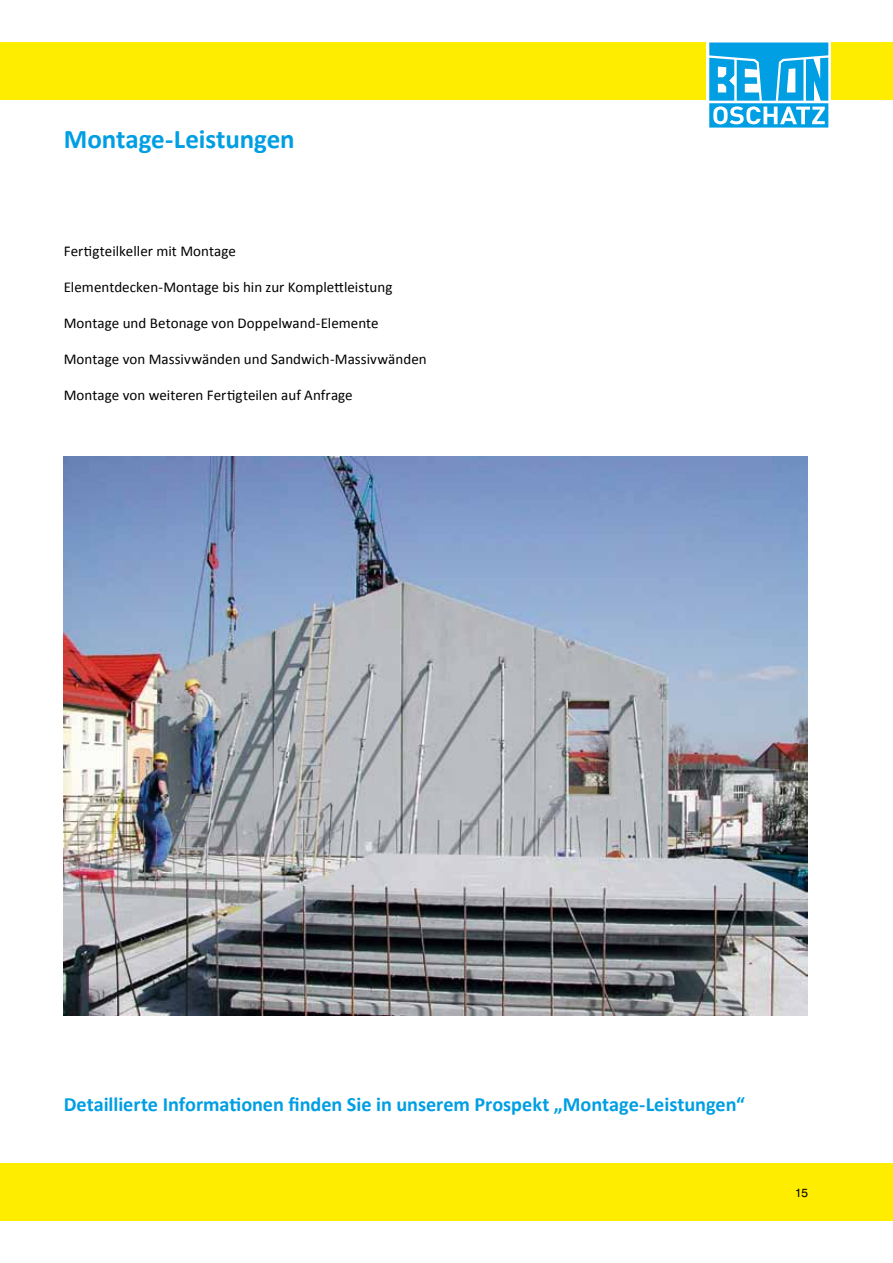
<style>
.page{position:relative;width:893px;height:1263px;background:#fff}
.page>*{position:absolute;margin:0;border:0;box-sizing:border-box;transform-origin:0 0}
.t1{font:700 27px "Calibri";letter-spacing:-.005em;color:#009ee3}
.t2{font:700 20.25px "Calibri";letter-spacing:-.005em;color:#009ee3}
.t3{font:15px "Calibri";letter-spacing:.005em;color:#000}
.t4{font:12px "Swiss 721 BT";color:#000}
</style>
<div class="page">
<div style="left:0;top:1162px;width:893px;height:58px;background:#ffed00"></div>
<div style="left:0;top:43px;width:706px;height:57px;background:#ffed00"></div>
<div style="left:832px;top:43px;width:61px;height:57px;background:#ffed00"></div>
<svg style="left:709px;top:43px;width:119px;height:85px"></svg>
<img style="left:64px;top:457px;width:744px;height:558px">
<h1 class="t1" style="left:64px;top:122px;width:232px">Montage-Leistungen</h1>
<p class="t3" style="left:64px;top:241px;width:174px">Fertigteilkeller mit Montage</p>
<p class="t3" style="left:64px;top:277px;width:330px">Elementdecken-Montage bis hin zur Komplettleistung</p>
<p class="t3" style="left:64px;top:313px;width:316px">Montage und Betonage von Doppelwand-Elemente</p>
<p class="t3" style="left:64px;top:349px;width:364px">Montage von Massivwänden und Sandwich-Massivwänden</p>
<p class="t3" style="left:64px;top:385px;width:290px">Montage von weiteren Fertigteilen auf Anfrage</p>
<h2 class="t2" style="left:64px;top:1092px;width:683px">Detaillierte Informationen finden Sie in unserem Prospekt „Montage-Leistungen“</h2>
<p class="t4" style="left:795px;top:1185px;width:14px">15</p>
</div>
